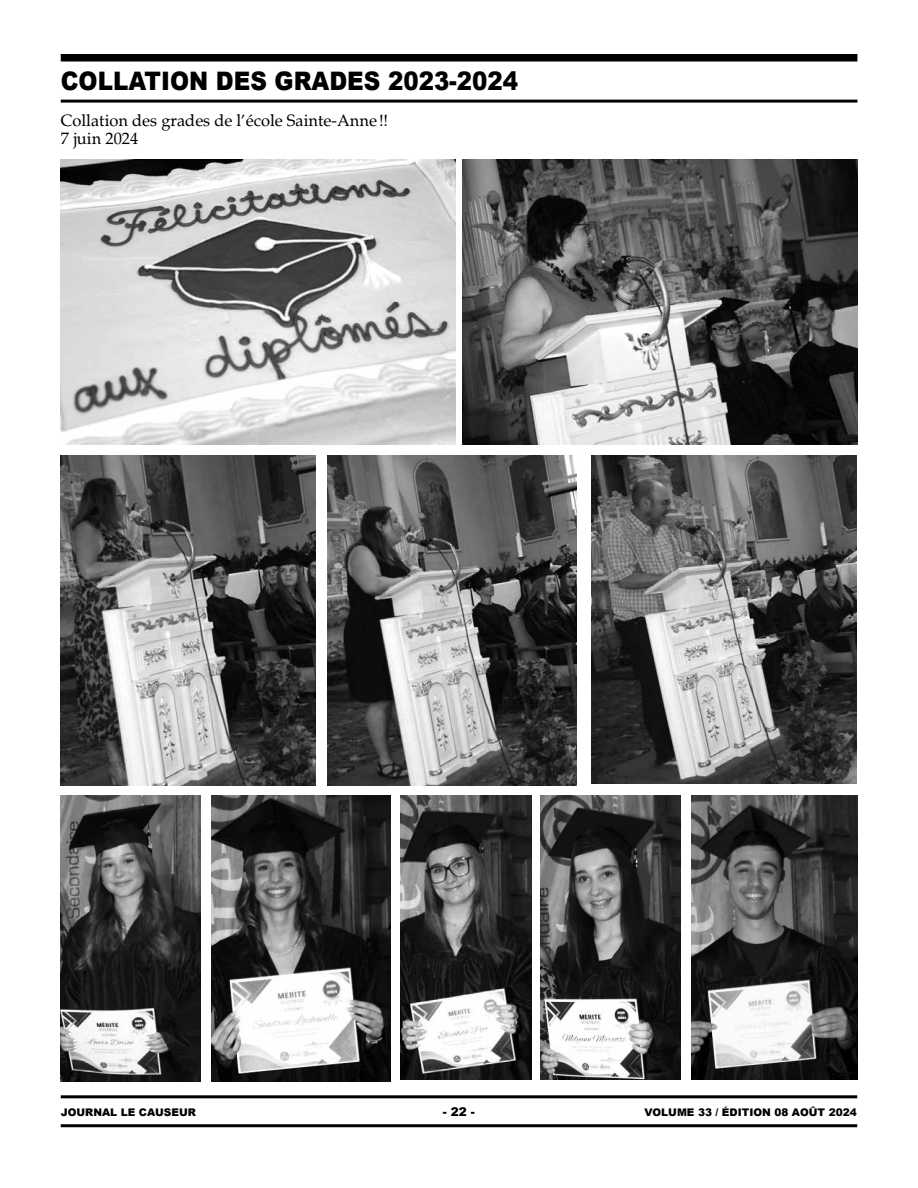
<style>
.page{position:relative;width:918px;height:1188px;background:#fff}
.page>*{position:absolute;margin:0;border:0;box-sizing:border-box;transform-origin:0 0}
.t1{font:900 25.5px "Arial";color:#000;scale:.9 1}
.t2{font:16.5px/18px "Palatino";color:#000}
.t3{font:900 12px "Arial";color:#000}
.t4{font:900 10.5px "Arial";color:#000}
</style>
<div class="page">
<hr style="left:61px;top:1124px;width:796px;height:3px;background:#000">
<hr style="left:61px;top:1095px;width:796px;height:3px;background:#000">
<div style="left:61px;top:54px;width:796px;height:7px;background:#000"></div>
<hr style="left:61px;top:100px;width:796px;height:3px;background:#000">
<img style="left:61px;top:160px;width:394px;height:284px">
<img style="left:462px;top:160px;width:395px;height:285px">
<img style="left:61px;top:455px;width:255px;height:330px">
<img style="left:328px;top:455px;width:249px;height:330px">
<img style="left:592px;top:455px;width:265px;height:328px">
<img style="left:400px;top:796px;width:132px;height:284px">
<img style="left:541px;top:796px;width:140px;height:284px">
<img style="left:692px;top:796px;width:165px;height:284px">
<img style="left:61px;top:796px;width:140px;height:285px">
<img style="left:212px;top:796px;width:178px;height:285px">
<h1 class="t1" style="left:61px;top:62px;width:510px">COLLATION DES GRADES 2023-2024</h1>
<p class="t2" style="left:61px;top:111px;width:329px">Collation des grades de l’école Sainte-Anne !!<br>7 juin 2024</p>
<p class="t4" style="left:61px;top:1104px;width:137px">JOURNAL LE CAUSEUR</p>
<p class="t3" style="left:443px;top:1103px;width:33px">- 22 -</p>
<p class="t4" style="left:644px;top:1104px;width:214px">VOLUME 33 / ÉDITION 08 AOÛT 2024</p>
</div>
